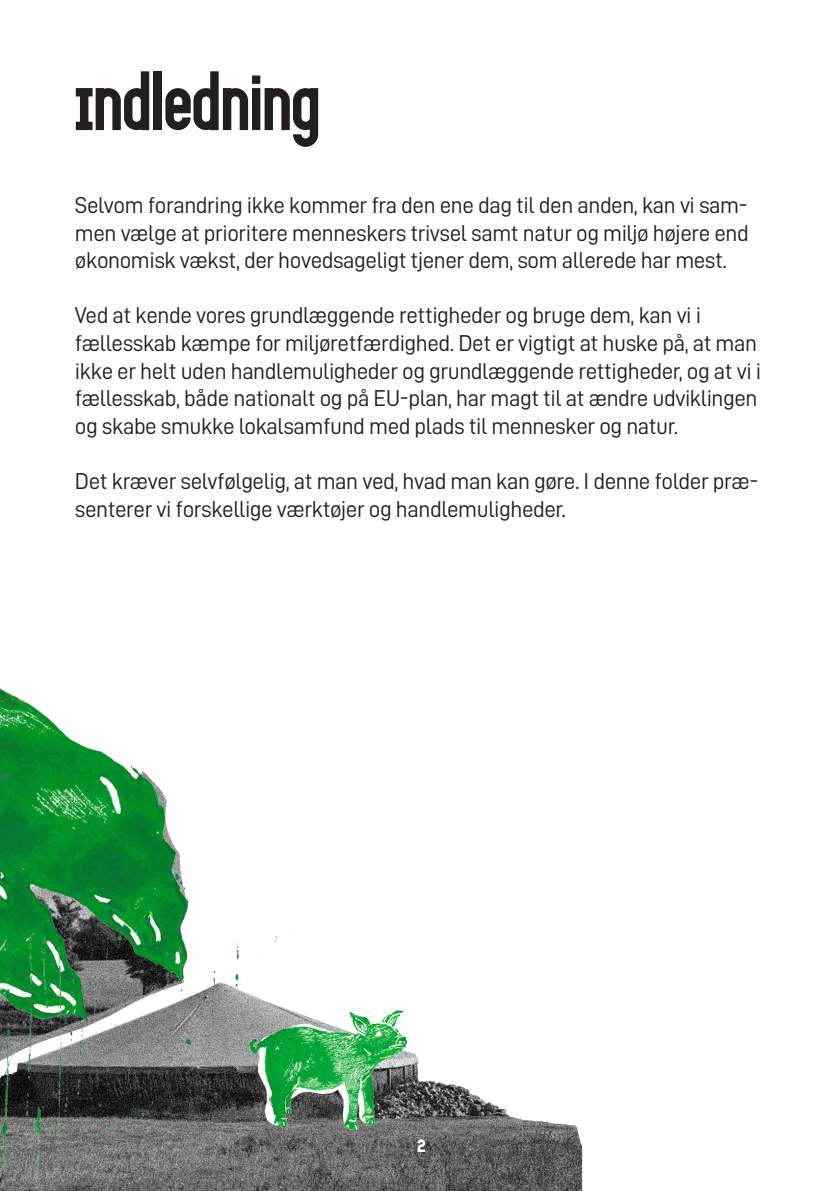
<style>
.page{position:relative;width:840px;height:1191px;background:#fff}
.page>*{position:absolute;margin:0;border:0;box-sizing:border-box;transform-origin:0 0}
.Overskrift{font:700 60px "Normal";color:#231f20}
.Brødtekst{font:23px/27.6px "D DIN";letter-spacing:-.02em;color:#231f20}
.t1{font:700 18px "Normal";color:#fff}
</style>
<div class="page">
<img style="left:0;top:688px;width:583px;height:503px">
<p class="Overskrift" style="left:75px;top:71px;width:247px">INDLEDNING</p>
<p class="Brødtekst" style="left:75px;top:191px;width:675px;text-align:justify">Selvom forandring ikke kommer fra den ene dag til den anden, kan vi sam&shy;men vælge at prioritere menneskers trivsel samt natur og miljø højere end økonomisk vækst, der hovedsageligt tjener dem, som allerede har mest.</p>
<p class="Brødtekst" style="left:75px;top:301px;width:687px">Ved at kende vores grundlæggende rettigheder og bruge dem, kan vi i fællesskab kæmpe for miljøretfærdighed. Det er vigtigt at huske på, at man ikke er helt uden handlemuligheder og grundlæggende rettigheder, og at vi i fællesskab, både nationalt og på EU-plan, har magt til at ændre udviklingen og skabe smukke lokalsamfund med plads til mennesker og natur.</p>
<p class="Brødtekst" style="left:75px;top:467px;width:684px">Det kræver selvfølgelig, at man ved, hvad man kan gøre. I denne folder præ&shy;senterer vi forskellige værktøjer og handlemuligheder.</p>
<p class="t1" style="left:417px;top:1134px;width:10px">2</p>
</div>
